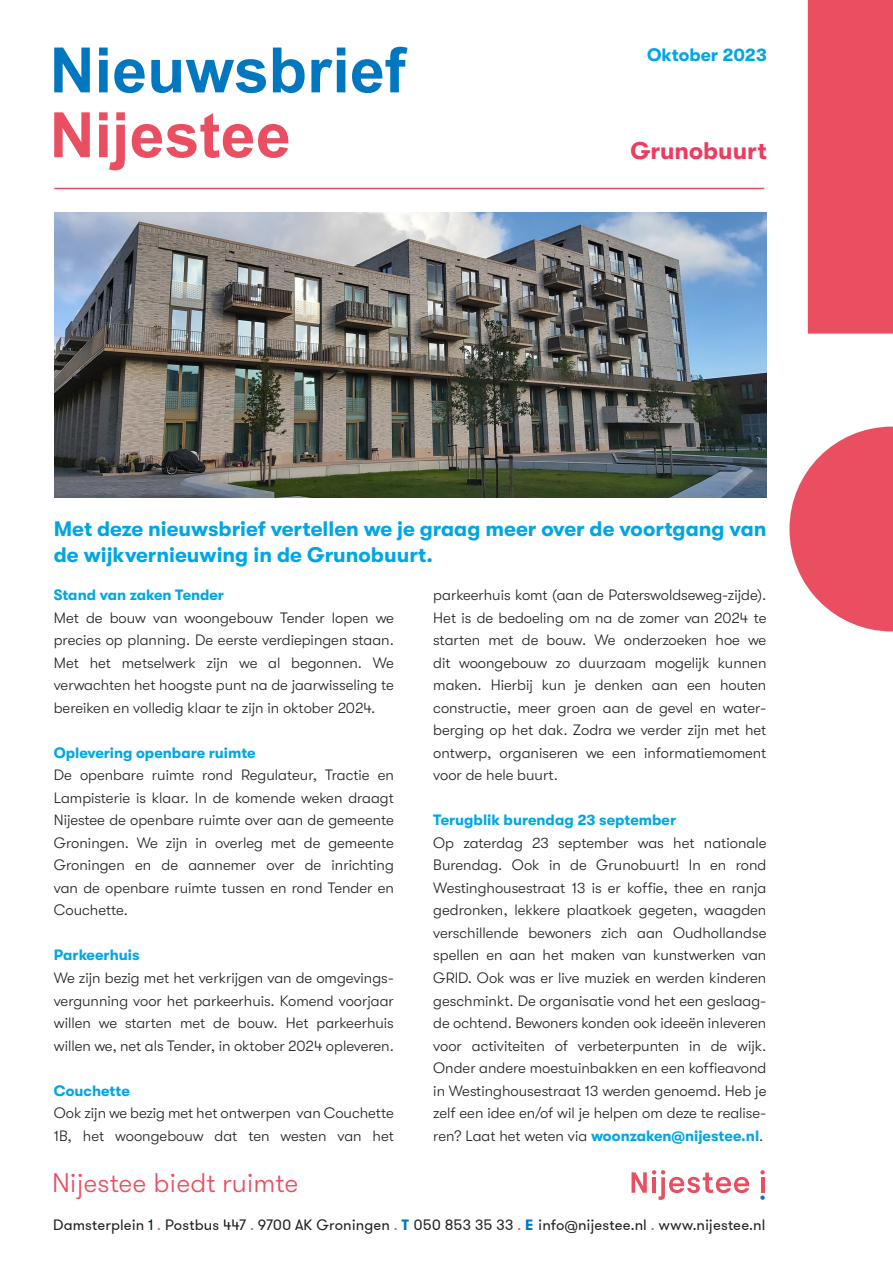
<style>
.page{position:relative;width:893px;height:1263px;background:#fff}
.page>*{position:absolute;margin:0;border:0;box-sizing:border-box;transform-origin:0 0}
.t1{font:700 62.7px/64.8px "Arial";color:#0077bf}
.t2{font:300 27px "GT Walsheim Trial";color:#e94e61}
.t3{font:700 24px "GT Walsheim";color:#ee3b60}
.t4{font:700 21px/25.5px "GT Walsheim";color:#00a6e4}
.t5{font:700 18px "GT Walsheim";color:#00a6e4}
.t6{font:300 15px/22.5px "GT Walsheim";color:#231f20;text-align:justify}
.t7{font:700 15px "GT Walsheim";color:#00a6e4}
.t8{font:15px "GT Walsheim";letter-spacing:.01em;color:#231f20}
.s1{color:#e94e61}
.s2{font-weight:700;color:#00a6e4}
.s3{font-weight:700;color:#0077bf}
</style>
<div class="page">
<svg style="left:789px;top:0;width:104px;height:631px;fill:#e94e61"></svg>
<svg style="left:631px;top:1170px;width:118px;height:30px"></svg>
<hr style="left:761px;top:1177px;width:3px;height:16px;background:#e94e61">
<svg style="left:760px;top:1170px;width:5px;height:4px"></svg>
<svg style="left:760px;top:1195px;width:5px;height:5px"></svg>
<hr style="left:54px;top:188px;width:710px;height:1px;background:#e94e61">
<img style="left:54px;top:213px;width:713px;height:284px">
<p class="t1" style="left:50px;top:40px;width:358px">Nieuwsbrief<br><span class="s1">Nijestee</span></p>
<p class="t5" style="left:647px;top:44px;width:121px">Oktober 2023</p>
<p class="t3" style="left:630px;top:137px;width:138px">Grunobuurt</p>
<p class="t4" style="left:54px;top:516px;width:714px">Met deze nieuwsbrief vertellen we je graag meer over de voortgang van de wijkvernieuwing in de Grunobuurt.</p>
<p class="t7" style="left:54px;top:587px;width:172px">Stand van zaken Tender</p>
<p class="t6" style="left:54px;top:607px;width:342px">Met de bouw van woongebouw Tender lopen we precies op planning. De eerste verdiepingen staan.<br>Met het metselwerk zijn we al begonnen. We verwachten het hoogste punt na de jaarwisseling te bereiken en volledig klaar te zijn in oktober 2024.</p>
<p class="t7" style="left:54px;top:744px;width:203px">Oplevering openbare ruimte</p>
<p class="t6" style="left:54px;top:764px;width:342px">De openbare ruimte rond Regulateur, Tractie en Lampisterie is klaar. In de komende weken draagt Nijestee de openbare ruimte over aan de gemeente Groningen. We zijn in overleg met de gemeente Groningen en de aannemer over de inrichting van de openbare ruimte tussen en rond Tender en Couchette.</p>
<p class="t7" style="left:54px;top:947px;width:87px">Parkeerhuis</p>
<p class="t6" style="left:54px;top:967px;width:342px">We zijn bezig met het verkrijgen van de omgevings&shy;vergunning voor het parkeerhuis. Komend voorjaar willen we starten met de bouw. Het parkeerhuis willen we, net als Tender, in oktober 2024 opleveren.</p>
<p class="t7" style="left:54px;top:1082px;width:78px">Couchette</p>
<p class="t6" style="left:54px;top:1102px;width:342px">Ook zijn we bezig met het ontwerpen van Couchette<br>1B, het woongebouw dat ten westen van het</p>
<p class="t6" style="left:433px;top:584px;width:335px">parkeerhuis komt (aan de Paterswoldseweg-zijde).<br>Het is de bedoeling om na de zomer van 2024 te starten met de bouw. We onderzoeken hoe we dit woongebouw zo duurzaam mogelijk kunnen maken. Hierbij kun je denken aan een houten constructie, meer groen aan de gevel en water&shy;berging op het dak. Zodra we verder zijn met het ontwerp, organiseren we een informatiemoment voor de hele buurt.</p>
<p class="t7" style="left:433px;top:812px;width:244px">Terugblik burendag 23 september</p>
<p class="t6" style="left:433px;top:832px;width:335px">Op zaterdag 23 september was het nationale Burendag. Ook in de Grunobuurt! In en rond Westinghousestraat 13 is er koffie, thee en ranja gedronken, lekkere plaatkoek gegeten, waagden verschillende bewoners zich aan Oudhollandse spellen en aan het maken van kunstwerken van GRID. Ook was er live muziek en werden kinderen geschminkt. De organisatie vond het een geslaag&shy;de ochtend. Bewoners konden ook ideeën inleveren voor activiteiten of verbeterpunten in de wijk.<br>Onder andere moestuinbakken en een koffieavond in Westinghousestraat 13 werden genoemd. Heb je zelf een idee en/of wil je helpen om deze te realise&shy;ren? Laat het weten via <span class="s2">woonzaken@nijestee.nl</span>.</p>
<p class="t2" style="left:52px;top:1172px;width:248px">Nijestee biedt ruimte</p>
<p class="t8" style="left:53px;top:1215px;width:714px">Damsterplein 1 <span class="s1">.</span> Postbus 447 <span class="s1">.</span> 9700 AK Groningen <span class="s1">.</span> <span class="s3">T</span> 050 853 35 33 <span class="s1">.</span> <span class="s3">E</span> info@nijestee.nl <span class="s1">.</span> www.nijestee.nl</p>
</div>
